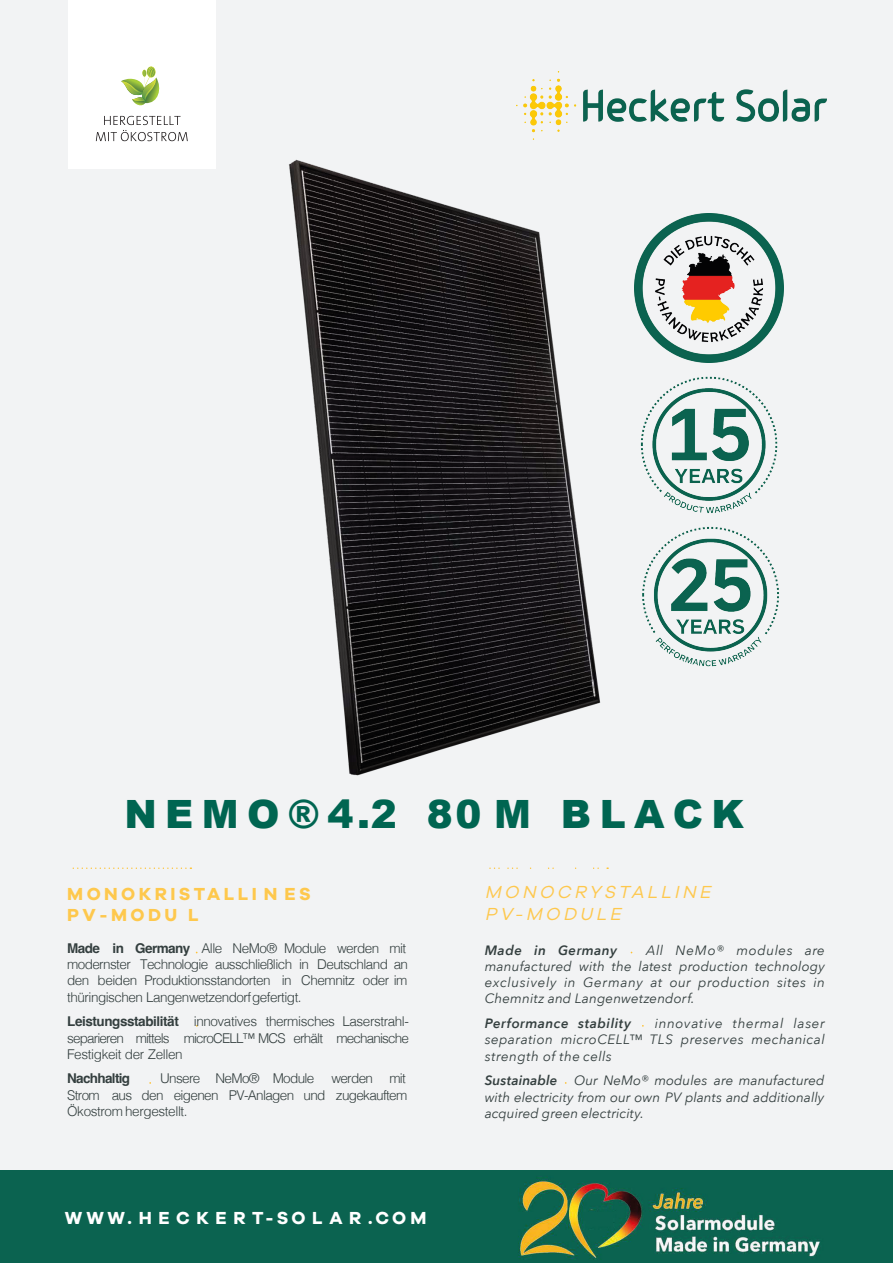
<style>
.page{position:relative;width:893px;height:1263px;background:#f2f3f4}
.page>*{position:absolute;margin:0;border:0;box-sizing:border-box;transform-origin:0 0}
.t1{font:900 39px "Arial";letter-spacing:.215em;color:#006551}
.t2{font:italic 18px/21.6px "Galano Grotesque";color:#fec84d}
.t3{font:700 18px/21.6px "Galano Grotesque";letter-spacing:.19em;color:#fec84d}
.t4{font:700 18px "Galano Grotesque";letter-spacing:.365em;color:#fff}
.t5{font:300 13.5px/16.2px "Helvetica";letter-spacing:-.04em;color:#343f3f;text-align:justify}
.t6{font:italic 13.5px/16.2px "Avenir Next";letter-spacing:.025em;color:#343f3f;text-align:justify}
.t7{font:italic 600 13.5px "Avenir Next";letter-spacing:.035em;color:#343f3f}
.t8{font:700 13.5px "Helvetica";letter-spacing:-.05em;color:#343f3f}
.s1{font-weight:700}
.s2{font-weight:600}
</style>
<div class="page">
<svg style="left:73px;top:867px;width:118px;height:2px"></svg>
<svg style="left:490px;top:867px;width:118px;height:2px"></svg>
<div style="left:68px;top:0;width:148px;height:169px;background:#fff"></div>
<svg style="left:121px;top:67px;width:39px;height:39px"></svg>
<svg style="left:96px;top:116px;width:92px;height:25px"></svg>
<img style="left:517px;top:71px;width:309px;height:68px">
<img style="left:289px;top:159px;width:312px;height:617px">
<img style="left:0;top:1171px;width:893px;height:92px">
<img style="left:634px;top:213px;width:149px;height:138px">
<img style="left:642px;top:539px;width:137px;height:128px">
<img style="left:640px;top:351px;width:138px;height:188px">
<h1 class="t1" style="left:124px;top:800px;width:621px">NEMO®4.2 80 M BLACK</h1>
<h2 class="t3" style="left:67px;top:883px;width:245px">MONOKRISTALLI N ES<br>PV-MODU L</h2>
<p class="t5" style="left:67px;top:942px;width:342px;text-align:left"><span class="s1">Made in Germany</span> Alle NeMo® Module werden mit modernster Technologie ausschließlich in Deutschland an den beiden Produktionsstandorten in Chemnitz oder im thüringischen Langenwetzendorf gefertigt.</p>
<p class="t5" style="left:67px;top:1015px;width:343px"><span class="s1">Leistungsstabilität</span> innovatives thermisches Laserstrahl&shy;separieren mittels microCELL™ MCS erhält mechanische Festigkeit der Zellen</p>
<p class="t8" style="left:67px;top:1073px;width:65px">Nachhaltig</p>
<p class="t5" style="left:160px;top:1072px;width:156px">Unsere NeMo® Module</p>
<p class="t5" style="left:67px;top:1072px;width:342px;text-indent:264px">werden mit Strom aus den eigenen PV-Anlagen und zugekauftem Ökostrom hergestellt.</p>
<h2 class="t4" style="left:65px;top:1206px;width:363px">W W W.HECKERT-SOLAR.CO M</h2>
<h2 class="t2" style="left:485px;top:881px;width:232px">MONOCRYSTA LLIN E<br>PV-MODU LE</h2>
<p class="t7" style="left:485px;top:941px;width:134px">Made in Germany</p>
<p class="t6" style="left:485px;top:942px;width:342px;text-indent:161px">All NeMo® modules are manufactured with the latest production technology exclusively in Germany at our production sites in Chemnitz and Langenwetzendorf.</p>
<p class="t7" style="left:485px;top:1015px;width:148px">Performance stability</p>
<p class="t6" style="left:485px;top:1016px;width:342px;text-indent:170px">innovative thermal laser separation microCELL™ TLS preserves mechanical strength of the cells</p>
<p class="t6" style="left:485px;top:1073px;width:341px"><span class="s2">Sustainable</span> Our NeMo® modules are manufactured with electricity from our own PV plants and additionally acquired green electricity.</p>
</div>
